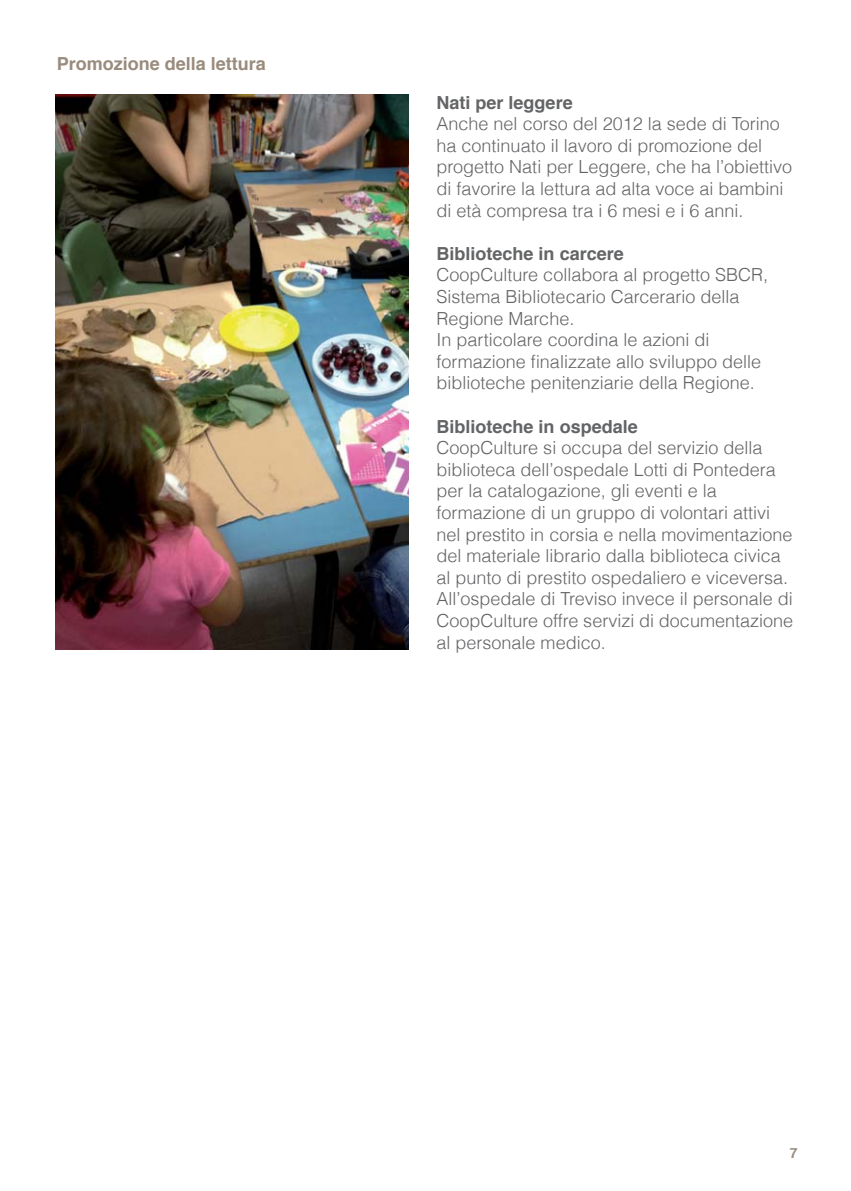
<style>
.page{position:relative;width:851px;height:1191px;background:#fff}
.page>*{position:absolute;margin:0;border:0;box-sizing:border-box;transform-origin:0 0}
.t1{font:300 18px/21.6px "Helvetica";color:#636466}
.t2{font:700 18px "Helvetica";color:#636466}
.t3{font:700 18px "Helvetica";color:#998b7d}
.t4{font:700 14px "Helvetica";color:#998b7d}
</style>
<div class="page">
<img style="left:56px;top:95px;width:352px;height:554px">
<p class="t3" style="left:57px;top:56px;width:211px">Promozione della lettura</p>
<p class="t2" style="left:436px;top:95px;width:138px">Nati per leggere</p>
<p class="t1" style="left:436px;top:114px;width:357px">Anche nel corso del 2012 la sede di Torino ha continuato il lavoro di promozione del progetto Nati per Leggere, che ha l’obiettivo di favorire la lettura ad alta voce ai bambini di età compresa tra i 6 mesi e i 6 anni.</p>
<p class="t2" style="left:436px;top:246px;width:189px">Biblioteche in carcere</p>
<p class="t1" style="left:436px;top:266px;width:333px">CoopCulture collabora al progetto SBCR, Sistema Bibliotecario Carcerario della Regione Marche.<br>In particolare coordina le azioni di formazione finalizzate allo sviluppo delle biblioteche penitenziarie della Regione.</p>
<p class="t2" style="left:436px;top:419px;width:203px">Biblioteche in ospedale</p>
<p class="t1" style="left:436px;top:438px;width:358px">CoopCulture si occupa del servizio della biblioteca dell’ospedale Lotti di Pontedera per la catalogazione, gli eventi e la formazione di un gruppo di volontari attivi nel prestito in corsia e nella movimentazione del materiale librario dalla biblioteca civica al punto di prestito ospedaliero e viceversa.<br>All’ospedale di Treviso invece il personale di CoopCulture offre servizi di documentazione al personale medico.</p>
<p class="t4" style="left:789px;top:1146px;width:9px">7</p>
</div>
